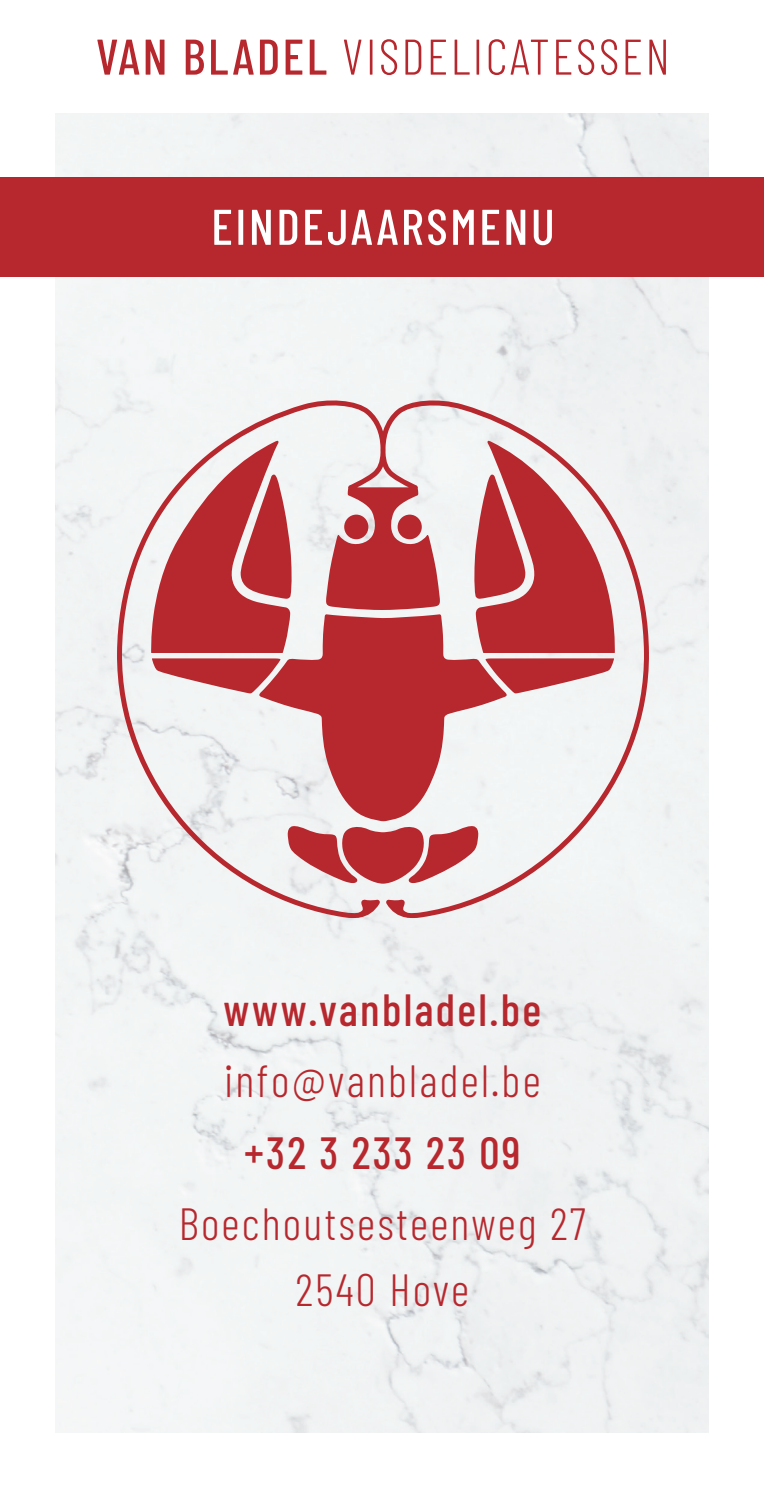
<style>
.page{position:relative;width:766px;height:1489px;background:#fff}
.page>*{position:absolute;margin:0;border:0;box-sizing:border-box;transform-origin:0 0}
.t1{font:300 50px "Barlow Condensed";letter-spacing:.05em;color:#b7282e}
.t2{font:500 50px "Barlow Condensed";letter-spacing:.05em;color:#fff}
.t3{font:300 45px "Barlow Condensed";letter-spacing:.05em;color:#b7282e}
.t4{font:500 45px "Barlow Condensed";letter-spacing:.05em;color:#b7282e}
.s1{font-weight:500}
</style>
<div class="page">
<div style="left:56px;top:113px;width:652px;height:1318px;background:#f1f3f4"></div>
<svg style="left:117px;top:400px;width:531px;height:518px;fill:#f0f2f3"></svg>
<div style="left:0;top:177px;width:763px;height:99px;background:#b7282e"></div>
<p class="t1" style="left:96px;top:21px;width:575px"><span class="s1">VAN BLADEL</span> VISDELICATESSEN</p>
<p class="t2" style="left:211px;top:191px;width:345px">EINDEJAARSMENU</p>
<p class="t4" style="left:223px;top:977px;width:319px">www.vanbladel.be</p>
<p class="t3" style="left:224px;top:1049px;width:318px">info@vanbladel.be</p>
<p class="t4" style="left:244px;top:1120px;width:278px">+32 3 233 23 09</p>
<p class="t3" style="left:179px;top:1191px;width:408px">Boechoutsesteenweg 27</p>
<p class="t3" style="left:295px;top:1257px;width:175px">2540 Hove</p>
</div>
